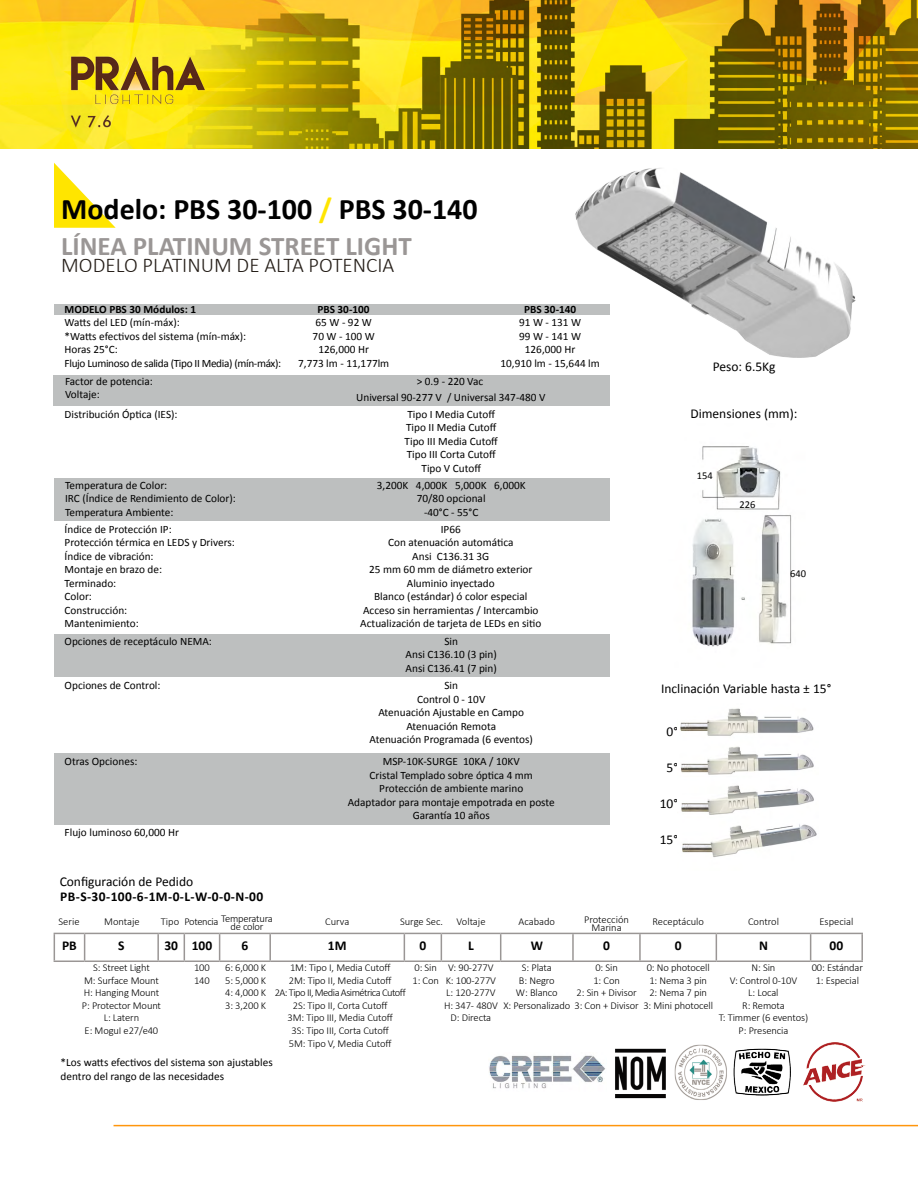
<style>
.page{position:relative;width:918px;height:1188px;background:#fff}
.page>*{position:absolute;margin:0;border:0;box-sizing:border-box;transform-origin:0 0}
.t1{font:700 30px "Calibri";color:#000}
.t2{font:700 27px "Calibri";color:#9a9695}
.t3{font:300 21px "Calibri";color:#241d17}
.t4{font:13.5px "Calibri";color:#000}
.t5{font:700 13.5px "Calibri";letter-spacing:.015em;color:#000}
.t6{font:11.25px/13.5px "Calibri";color:#000;text-align:center}
.t7{font:11.25px/13.5px "Calibri";letter-spacing:-.025em;color:#000}
.t8{font:700 11.25px "Calibri";color:#000}
.t9{font:300 10.5px/12.6px "Calibri";letter-spacing:-.01em;color:#000;text-align:center}
.t10{font:300 10.5px "Calibri";letter-spacing:-.03em;color:#000}
.t11{font:10.5px "Calibri";color:#000}
.s1{color:#ffe500}
</style>
<div class="page">
<hr style="left:114px;top:1125px;width:804px;height:1px;background:#ff960d">
<img style="left:0;top:0;width:918px;height:149px">
<img style="left:489px;top:1055px;width:116px;height:34px">
<img style="left:615px;top:1043px;width:250px;height:59px">
<svg style="left:54px;top:163px;width:62px;height:65px"></svg>
<img style="left:570px;top:168px;width:286px;height:190px">
<img style="left:680px;top:708px;width:137px;height:149px">
<img style="left:692px;top:446px;width:100px;height:201px">
<hr style="left:54px;top:933px;width:31px;height:1px;background:#9a9695">
<svg style="left:54px;top:934px;width:1px;height:27px"></svg>
<hr style="left:85px;top:933px;width:73px;height:1px;background:#9a9695">
<svg style="left:84px;top:934px;width:1px;height:27px"></svg>
<hr style="left:157px;top:934px;width:2px;height:27px;background:#9a9695">
<hr style="left:184px;top:933px;width:36px;height:1px;background:#9a9695">
<hr style="left:220px;top:933px;width:50px;height:1px;background:#9a9695">
<svg style="left:219px;top:934px;width:1px;height:27px"></svg>
<hr style="left:270px;top:933px;width:134px;height:1px;background:#9a9695">
<hr style="left:269px;top:934px;width:2px;height:27px;background:#9a9695">
<hr style="left:404px;top:933px;width:37px;height:1px;background:#9a9695">
<svg style="left:404px;top:934px;width:1px;height:27px"></svg>
<hr style="left:441px;top:933px;width:60px;height:1px;background:#9a9695">
<svg style="left:441px;top:934px;width:1px;height:27px"></svg>
<hr style="left:501px;top:933px;width:72px;height:1px;background:#9a9695">
<svg style="left:500px;top:934px;width:1px;height:27px"></svg>
<hr style="left:573px;top:933px;width:67px;height:1px;background:#9a9695">
<hr style="left:572px;top:934px;width:2px;height:27px;background:#9a9695">
<hr style="left:640px;top:933px;width:76px;height:1px;background:#9a9695">
<hr style="left:639px;top:934px;width:2px;height:27px;background:#9a9695">
<hr style="left:716px;top:933px;width:95px;height:1px;background:#9a9695">
<svg style="left:716px;top:934px;width:1px;height:27px"></svg>
<hr style="left:811px;top:933px;width:52px;height:1px;background:#9a9695">
<svg style="left:810px;top:934px;width:1px;height:27px"></svg>
<hr style="left:861px;top:934px;width:2px;height:27px;background:#9a9695">
<hr style="left:54px;top:961px;width:31px;height:1px;background:#9a9695">
<hr style="left:85px;top:961px;width:73px;height:1px;background:#9a9695">
<svg style="left:158px;top:933px;width:27px;height:29px"></svg>
<hr style="left:184px;top:961px;width:36px;height:1px;background:#9a9695">
<hr style="left:220px;top:961px;width:50px;height:1px;background:#9a9695">
<hr style="left:270px;top:961px;width:134px;height:1px;background:#9a9695">
<hr style="left:404px;top:961px;width:37px;height:1px;background:#9a9695">
<hr style="left:441px;top:961px;width:60px;height:1px;background:#9a9695">
<hr style="left:501px;top:961px;width:72px;height:1px;background:#9a9695">
<hr style="left:573px;top:961px;width:67px;height:1px;background:#9a9695">
<hr style="left:640px;top:961px;width:76px;height:1px;background:#9a9695">
<hr style="left:716px;top:961px;width:95px;height:1px;background:#9a9695">
<hr style="left:811px;top:961px;width:52px;height:1px;background:#9a9695">
<div style="left:54px;top:753px;width:556px;height:72px;background:#bdbfbf"></div>
<div style="left:54px;top:634px;width:556px;height:42px;background:#bdbfbf"></div>
<div style="left:54px;top:478px;width:556px;height:43px;background:#bdbfbf"></div>
<div style="left:54px;top:375px;width:556px;height:30px;background:#bdbfbf"></div>
<div style="left:54px;top:305px;width:556px;height:10px;background:#bdbfbf"></div>
<h1 class="t1" style="left:61px;top:188px;width:418px">Modelo: PBS 30-100 <span class="s1">/</span> PBS 30-140</h1>
<h2 class="t2" style="left:61px;top:227px;width:352px">LÍNEA PLATINUM STREET LIGHT</h2>
<h3 class="t3" style="left:61px;top:253px;width:335px">MODELO PLATINUM DE ALTA POTENCIA</h3>
<p class="t8" style="left:65px;top:301px;width:133px">MODELO PBS 30 Módulos: 1</p>
<p class="t8" style="left:317px;top:301px;width:54px">PBS 30-100</p>
<p class="t8" style="left:524px;top:301px;width:54px">PBS 30-140</p>
<p class="t7" style="left:65px;top:316px;width:218px">Watts del LED (mín-máx):<br>*Watts efectivos del sistema (mín-máx):<br>Horas 25°C:<br>Flujo Luminoso de salida (Tipo II Media) (mín-máx):</p>
<p class="t6" style="left:298px;top:316px;width:93px">65 W - 92 W<br>70 W - 100 W<br>126,000 Hr<br>7,773 lm - 11,177lm</p>
<p class="t6" style="left:500px;top:316px;width:101px">91 W - 131 W<br>99 W - 141 W<br>126,000 Hr<br>10,910 lm - 15,644 lm</p>
<p class="t6" style="left:65px;top:374px;width:89px;text-align:left">Factor de potencia:<br>Voltaje:</p>
<p class="t6" style="left:65px;top:407px;width:114px">Distribución Óptica (IES):</p>
<p class="t6" style="left:356px;top:374px;width:191px;line-height:15.5px">&gt; 0.9 - 220 Vac<br>Universal 90-277 V / Universal 347-480 V</p>
<p class="t6" style="left:405px;top:407px;width:95px">Tipo I Media Cutoff<br>Tipo II Media Cutoff<br>Tipo III Media Cutoff<br>Tipo III Corta Cutoff<br>Tipo V Cutoff</p>
<p class="t6" style="left:65px;top:478px;width:172px;text-align:left">Temperatura de Color:<br>IRC (Índice de Rendimiento de Color):<br>Temperatura Ambiente:</p>
<p class="t6" style="left:377px;top:478px;width:150px">3,200K 4,000K 5,000K 6,000K<br>70/80 opcional<br>-40°C - 55°C</p>
<p class="t6" style="left:65px;top:522px;width:172px;text-align:left">Índice de Protección IP:<br>Protección térmica en LEDS y Drivers:<br>Índice de vibración:<br>Montaje en brazo de:<br>Terminado:<br>Color:<br>Construcción:<br>Mantenimiento:</p>
<p class="t6" style="left:360px;top:522px;width:183px">IP66<br>Con atenuación automática<br>Ansi C136.31 3G<br>25 mm 60 mm de diámetro exterior<br>Aluminio inyectado<br>Blanco (estándar) ó color especial<br>Acceso sin herramientas / Intercambio<br>Actualización de tarjeta de LEDs en sitio</p>
<p class="t6" style="left:65px;top:634px;width:149px">Opciones de receptáculo NEMA:</p>
<p class="t6" style="left:406px;top:634px;width:93px">Sin<br>Ansi C136.10 (3 pin)<br>Ansi C136.41 (7 pin)</p>
<p class="t6" style="left:65px;top:678px;width:97px">Opciones de Control:</p>
<p class="t6" style="left:370px;top:678px;width:165px">Sin<br>Control 0 - 10V<br>Atenuación Ajustable en Campo<br>Atenuación Remota<br>Atenuación Programada (6 eventos)</p>
<p class="t6" style="left:65px;top:754px;width:74px">Otras Opciones:</p>
<p class="t6" style="left:348px;top:754px;width:209px">MSP-10K-SURGE 10KA / 10KV<br>Cristal Templado sobre óptica 4 mm<br>Protección de ambiente marino<br>Adaptador para montaje empotrada en poste<br>Garantía 10 años</p>
<p class="t6" style="left:65px;top:825px;width:116px">Flujo luminoso 60,000 Hr</p>
<p class="t4" style="left:713px;top:357px;width:64px">Peso: 6.5Kg</p>
<p class="t4" style="left:690px;top:404px;width:108px">Dimensiones (mm):</p>
<p class="t11" style="left:697px;top:469px;width:17px">154</p>
<p class="t11" style="left:740px;top:497px;width:17px">226</p>
<p class="t11" style="left:790px;top:566px;width:17px">640</p>
<p class="t4" style="left:661px;top:679px;width:172px">Inclinación Variable hasta ± 15°</p>
<p class="t4" style="left:667px;top:722px;width:13px">0°</p>
<p class="t4" style="left:667px;top:758px;width:13px">5°</p>
<p class="t4" style="left:660px;top:794px;width:20px">10°</p>
<p class="t4" style="left:660px;top:830px;width:20px">15°</p>
<p class="t4" style="left:60px;top:872px;width:135px">Configuración de Pedido</p>
<p class="t5" style="left:60px;top:887px;width:205px">PB-S-30-100-6-1M-0-L-W-0-0-N-00</p>
<p class="t9" style="left:58px;top:916px;width:23px">Serie</p>
<p class="t9" style="left:104px;top:916px;width:37px">Montaje</p>
<p class="t10" style="left:161px;top:915px;width:113px">Tipo Potencia Temperatura</p>
<p class="t9" style="left:231px;top:920px;width:34px">de color</p>
<p class="t9" style="left:325px;top:916px;width:26px">Curva</p>
<p class="t9" style="left:400px;top:916px;width:45px">Surge Sec.</p>
<p class="t9" style="left:456px;top:916px;width:31px">Voltaje</p>
<p class="t9" style="left:519px;top:916px;width:38px">Acabado</p>
<p class="t9" style="left:584px;top:916px;width:46px;line-height:7.5px">Protección<br>Marina</p>
<p class="t9" style="left:652px;top:916px;width:53px">Receptáculo</p>
<p class="t9" style="left:748px;top:916px;width:33px">Control</p>
<p class="t9" style="left:819px;top:916px;width:35px">Especial</p>
<p class="t5" style="left:62px;top:936px;width:16px">PB</p>
<p class="t5" style="left:118px;top:936px;width:8px">S</p>
<p class="t5" style="left:164px;top:936px;width:49px">30 100</p>
<p class="t5" style="left:241px;top:936px;width:8px">6</p>
<p class="t5" style="left:328px;top:936px;width:20px">1M</p>
<p class="t5" style="left:419px;top:936px;width:8px">0</p>
<p class="t5" style="left:468px;top:936px;width:7px">L</p>
<p class="t5" style="left:531px;top:936px;width:14px">W</p>
<p class="t5" style="left:603px;top:936px;width:8px">0</p>
<p class="t5" style="left:675px;top:936px;width:8px">0</p>
<p class="t5" style="left:759px;top:936px;width:10px">N</p>
<p class="t5" style="left:830px;top:936px;width:15px">00</p>
<p class="t9" style="left:82px;top:961px;width:81px">S: Street Light<br>M: Surface Mount<br>H: Hanging Mount<br>P: Protector Mount<br>L: Latern<br>E: MoguI e27/e40</p>
<p class="t9" style="left:194px;top:961px;width:17px;text-align:left">100<br>140</p>
<p class="t9" style="left:225px;top:961px;width:43px;text-align:justify">6: 6,000 K 5: 5,000 K 4: 4,000 K 3: 3,200 K</p>
<p class="t9" style="left:275px;top:961px;width:133px">1M: Tipo I, Media Cutoff<br>2M: Tipo II, Media Cutoff<br>2A: Tipo II, Media Asimétrica Cutoff<br>2S: Tipo II, Corta Cutoff<br>3M: Tipo III, Media Cutoff<br>3S: Tipo III, Corta Cutoff<br>5M: Tipo V, Media Cutoff</p>
<p class="t9" style="left:412px;top:961px;width:28px;text-align:left">0: Sin<br>1: Con</p>
<p class="t9" style="left:444px;top:961px;width:55px">V: 90-277V<br>K: 100-277V<br>L: 120-277V<br>H: 347- 480V<br>D: Directa</p>
<p class="t9" style="left:522px;top:961px;width:31px">S: Plata</p>
<p class="t9" style="left:577px;top:961px;width:62px">0: Sin<br>1: Con<br>2: Sin + Divisor</p>
<p class="t9" style="left:647px;top:961px;width:65px;text-align:left">0: No photocell<br>1: Nema 3 pin<br>2: Nema 7 pin</p>
<p class="t9" style="left:719px;top:961px;width:91px">N: Sin<br>V: Control 0-10V<br>L: Local<br>R: Remota<br>T: Timmer (6 eventos)<br>P: Presencia</p>
<p class="t9" style="left:812px;top:961px;width:53px">00: Estándar<br>1: Especial</p>
<p class="t9" style="left:519px;top:974px;width:37px">B: Negro</p>
<p class="t9" style="left:516px;top:986px;width:43px">W: Blanco</p>
<p class="t9" style="left:503px;top:999px;width:211px">X: Personalizado 3: Con + Divisor 3: Mini photocell</p>
<p class="t6" style="left:61px;top:1055px;width:214px;text-align:left">*Los watts efectivos del sistema son ajustables dentro del rango de las necesidades</p>
</div>
